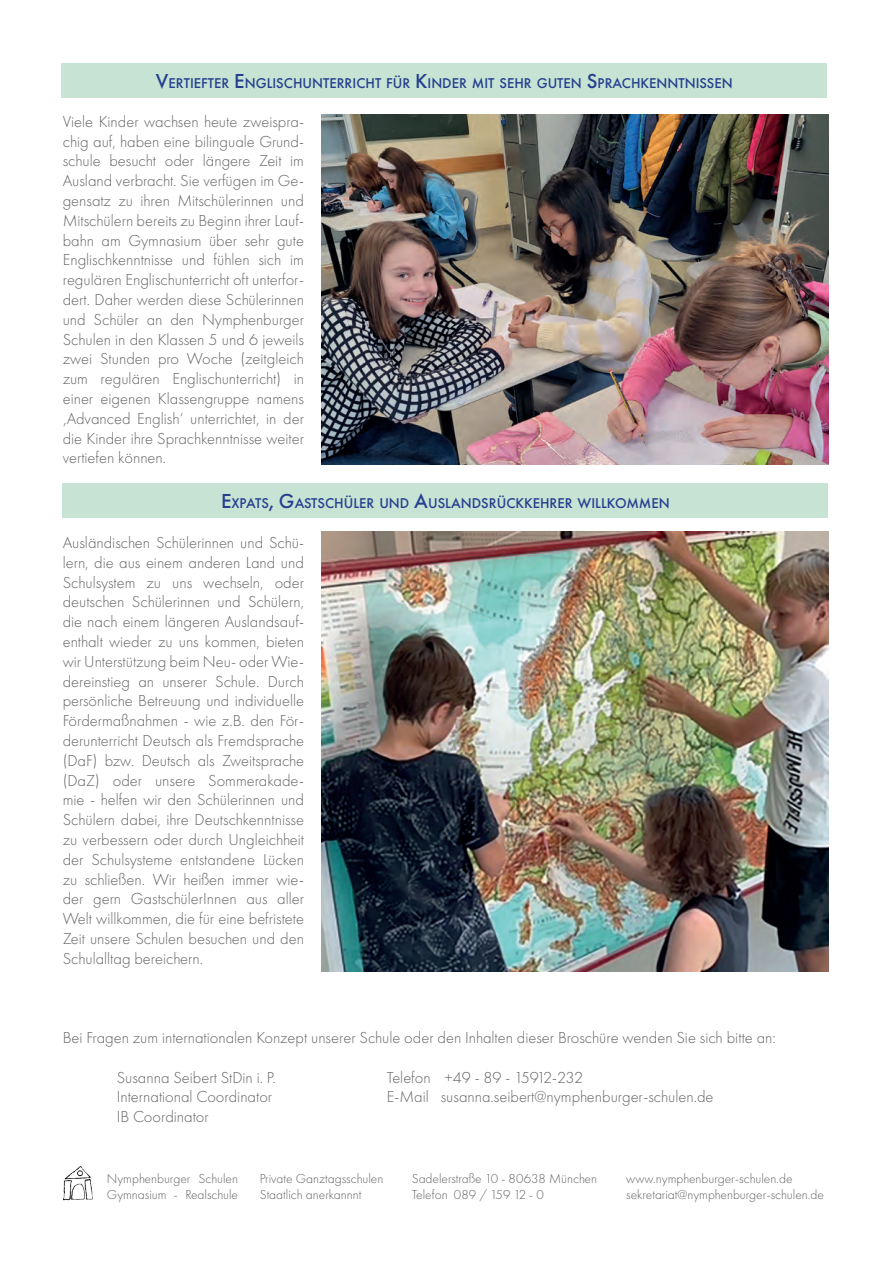
<style>
.page{position:relative;width:893px;height:1263px;background:#fff}
.page>*{position:absolute;margin:0;border:0;box-sizing:border-box;transform-origin:0 0}
.t1{font:300 16.5px/19.8px "Futura PT";color:#636366;text-align:justify}
.t2{font:500 14.7px "Futura PT";color:#253f8e}
.t3{font:300 13.5px/16.2px "Futura PT";color:#636366}
.s1{font-size:21px}
</style>
<div class="page">
<div style="left:63px;top:484px;width:765px;height:34px;background:#c6e3d4"></div>
<img style="left:63px;top:1166px;width:30px;height:34px">
<div style="left:62px;top:64px;width:765px;height:34px;background:#c6e3d4"></div>
<img style="left:321px;top:114px;width:507px;height:350px">
<img style="left:321px;top:531px;width:507px;height:440px">
<p class="t2" style="left:156px;top:75px;width:578px"><span class="s1">V</span>ERTIEFTER <span class="s1">E</span>NGLISCHUNTERRICHT FÜR <span class="s1">K</span>INDER MIT SEHR GUTEN <span class="s1">S</span>PRACHKENNTNISSEN</p>
<p class="t1" style="left:63px;top:111px;width:243px">Viele Kinder wachsen heute zweispra&shy;chig auf, haben eine bilinguale Grund&shy;schule besucht oder längere Zeit im Ausland verbracht. Sie verfügen im Ge&shy;gensatz zu ihren Mitschülerinnen und Mitschülern bereits zu Beginn ihrer Lauf&shy;bahn am Gymnasium über sehr gute Englischkenntnisse und fühlen sich im regulären Englischunterricht oft unterfor&shy;dert. Daher werden diese Schülerinnen und Schüler an den Nymphenburger Schulen in den Klassen 5 und 6 jeweils zwei Stunden pro Woche (zeitgleich zum regulären Englischunterricht) in einer eigenen Klassengruppe namens ‚Advanced English‘ unterrichtet, in der die Kinder ihre Sprachkenntnisse weiter vertiefen können.</p>
<p class="t2" style="left:221px;top:495px;width:450px"><span class="s1">E</span>XPATS<span class="s1">, G</span>ASTSCHÜLER UND <span class="s1">A</span>USLANDSRÜCKKEHRER WILLKOMMEN</p>
<p class="t1" style="left:63px;top:533px;width:243px">Ausländischen Schülerinnen und Schü&shy;lern, die aus einem anderen Land und Schulsystem zu uns wechseln, oder deutschen Schülerinnen und Schülern, die nach einem längeren Auslandsauf&shy;enthalt wieder zu uns kommen, bieten wir Unterstützung beim Neu- oder Wie&shy;dereinstieg an unserer Schule. Durch persönliche Betreuung und individuelle Fördermaßnahmen - wie z.B. den För&shy;derunterricht Deutsch als Fremdsprache (DaF) bzw. Deutsch als Zweitsprache (DaZ) oder unsere Sommerakade&shy;mie - helfen wir den Schülerinnen und Schülern dabei, ihre Deutschkenntnisse zu verbessern oder durch Ungleichheit der Schulsysteme entstandene Lücken zu schließen. Wir heißen immer wie&shy;der gern GastschülerInnen aus aller Welt willkommen, die für eine befristete Zeit unsere Schulen besuchen und den Schulalltag bereichern.</p>
<p class="t1" style="left:63px;top:1028px;width:715px">Bei Fragen zum internationalen Konzept unserer Schule oder den Inhalten dieser Broschüre wenden Sie sich bitte an:</p>
<p class="t1" style="left:117px;top:1067px;width:161px">Susanna Seibert StDin i. P.</p>
<p class="t1" style="left:387px;top:1067px;width:198px">Telefon +49 - 89 - 15912-232</p>
<p class="t1" style="left:117px;top:1087px;width:157px">International Coordinator</p>
<p class="t1" style="left:387px;top:1087px;width:328px">E-Mail susanna.seibert@nymphenburger-schulen.de</p>
<p class="t1" style="left:117px;top:1107px;width:94px">IB Coordinator</p>
<p class="t3" style="left:107px;top:1170px;width:133px">Nymphenburger Schulen<br>Gymnasium - Realschule</p>
<p class="t3" style="left:412px;top:1170px;width:187px">Sadelerstraße 10 - 80638 München<br>Telefon 089 / 159 12 - 0</p>
<p class="t3" style="left:260px;top:1170px;width:125px">Private Ganztagsschulen<br>Staatlich anerkannnt</p>
<p class="t3" style="left:626px;top:1170px;width:199px">www.nymphenburger-schulen.de sekretariat@nymphenburger-schulen.de</p>
</div>
